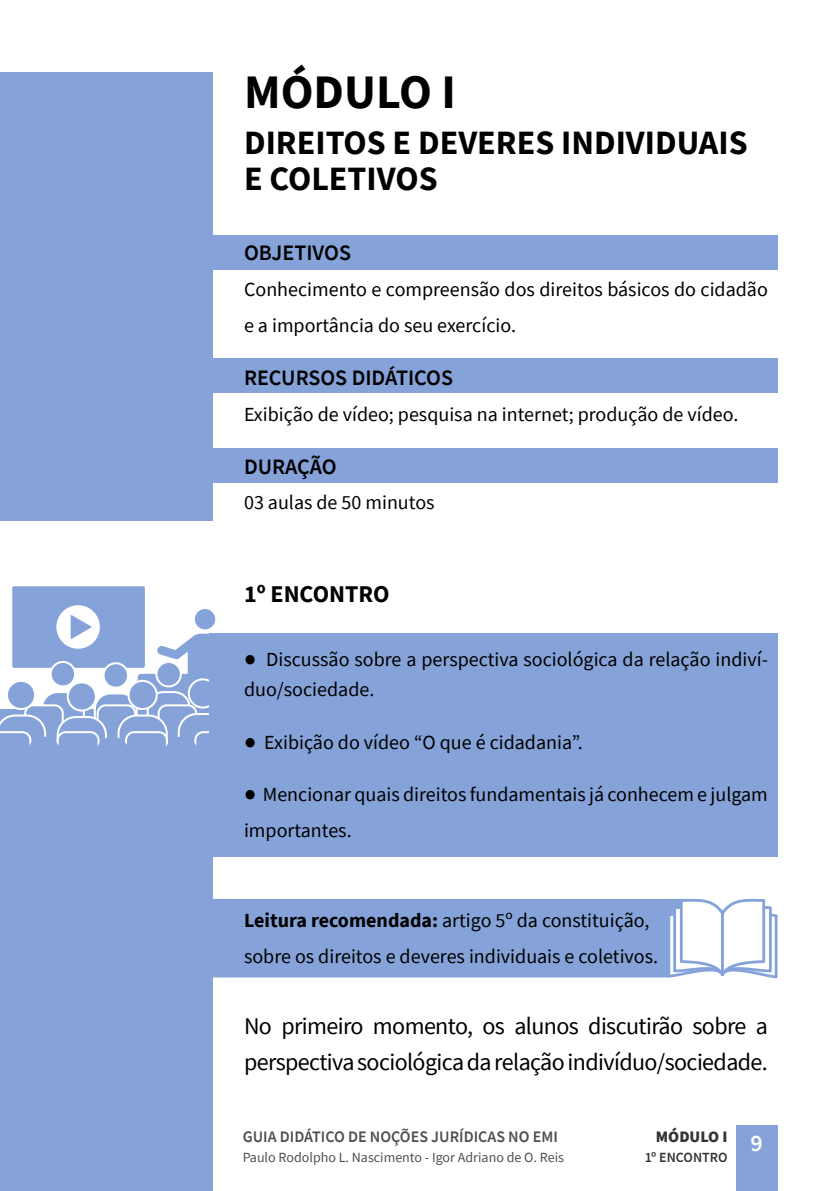
<style>
.page{position:relative;width:840px;height:1191px;background:#fff}
.page>*{position:absolute;margin:0;border:0;box-sizing:border-box;transform-origin:0 0}
.t1{font:700 48px "Source Sans Pro";color:#000}
.t2{font:700 34px/36px "Source Sans Pro";color:#000}
.t3{font:24px/36px "Source Sans Pro";letter-spacing:-.025em;color:#000}
.t4{font:700 24px "Source Sans Pro";color:#000}
.t5{font:600 24px "Source Sans Pro";color:#fff}
.t6{font:600 22px "Source Sans Pro";color:#000}
.t7{font:20px/36px "Source Sans Pro";color:#000}
.t8{font:600 16px "Source Sans Pro";color:#000}
.t9{font:900 16px "Source Sans Pro";color:#000}
.t10{font:14px "Source Sans Pro";color:#000}
.t11{font:600 14px "Source Sans Pro";color:#000}
.s1{font-size:40px}
.s2{font-weight:700}
</style>
<div class="page">
<div style="left:735px;top:1125px;width:42px;height:66px;background:#85a3d9"></div>
<div style="left:213px;top:899px;width:454px;height:78px;background:#85a3d9"></div>
<svg style="left:667px;top:898px;width:110px;height:80px"></svg>
<div style="left:192px;top:235px;width:585px;height:34px;background:#85a3d9"></div>
<div style="left:192px;top:359px;width:585px;height:34px;background:#85a3d9"></div>
<div style="left:192px;top:448px;width:585px;height:34px;background:#85a3d9"></div>
<div style="left:0;top:72px;width:213px;height:1119px;background:#85a3d9"></div>
<div style="left:0;top:522px;width:224px;height:187px;background:#fff"></div>
<svg style="left:0;top:586px;width:216px;height:161px"></svg>
<div style="left:209px;top:633px;width:568px;height:224px;background:#85a3d9"></div>
<h1 class="t1" style="left:244px;top:60px;width:213px">MÓDULO I</h1>
<h2 class="t2" style="left:244px;top:124px;width:505px">DIREITOS E DEVERES INDIVIDUAIS<br>E COLETIVOS</h2>
<p class="t6" style="left:244px;top:238px;width:108px">OBJETIVOS</p>
<p class="t7" style="left:244px;top:271px;width:525px">Conhecimento e compreensão dos direitos básicos do cidadão e a importância do seu exercício.</p>
<p class="t6" style="left:244px;top:363px;width:210px">RECURSOS DIDÁTICOS</p>
<p class="t7" style="left:244px;top:396px;width:495px">Exibição de vídeo; pesquisa na internet; produção de vídeo.</p>
<p class="t6" style="left:244px;top:452px;width:94px">DURAÇÃO</p>
<p class="t7" style="left:244px;top:484px;width:192px">03 aulas de 50 minutos</p>
<p class="t4" style="left:244px;top:578px;width:147px">1º ENCONTRO</p>
<p class="t7" style="left:244px;top:644px;width:525px;line-height:30px"><span class="s1">•</span> Discussão sobre a perspectiva sociológica da relação indiví&shy;duo/sociedade.</p>
<p class="t7" style="left:244px;top:724px;width:340px"><span class="s1">•</span> Exibição do vídeo “O que é cidadania”.</p>
<p class="t7" style="left:244px;top:776px;width:525px"><span class="s1">•</span> Mencionar quais direitos fundamentais já conhecem e julgam importantes.</p>
<p class="t7" style="left:244px;top:902px;width:415px"><span class="s2">Leitura recomendada:</span> artigo 5º da constituição, sobre os direitos e deveres individuais e coletivos.</p>
<p class="t3" style="left:244px;top:1007px;width:525px">No primeiro momento, os alunos discutirão sobre a perspectiva sociológica da relação indivíduo/sociedade.</p>
<p class="t8" style="left:242px;top:1125px;width:316px">GUIA DIDÁTICO DE NOÇÕES JURÍDICAS NO EMI</p>
<p class="t10" style="left:242px;top:1148px;width:323px">Paulo Rodolpho L. Nascimento - Igor Adriano de O. Reis</p>
<p class="t9" style="left:655px;top:1125px;width:73px">MÓDULO I</p>
<p class="t11" style="left:643px;top:1147px;width:85px">1º ENCONTRO</p>
<p class="t5" style="left:750px;top:1127px;width:14px">9</p>
</div>
